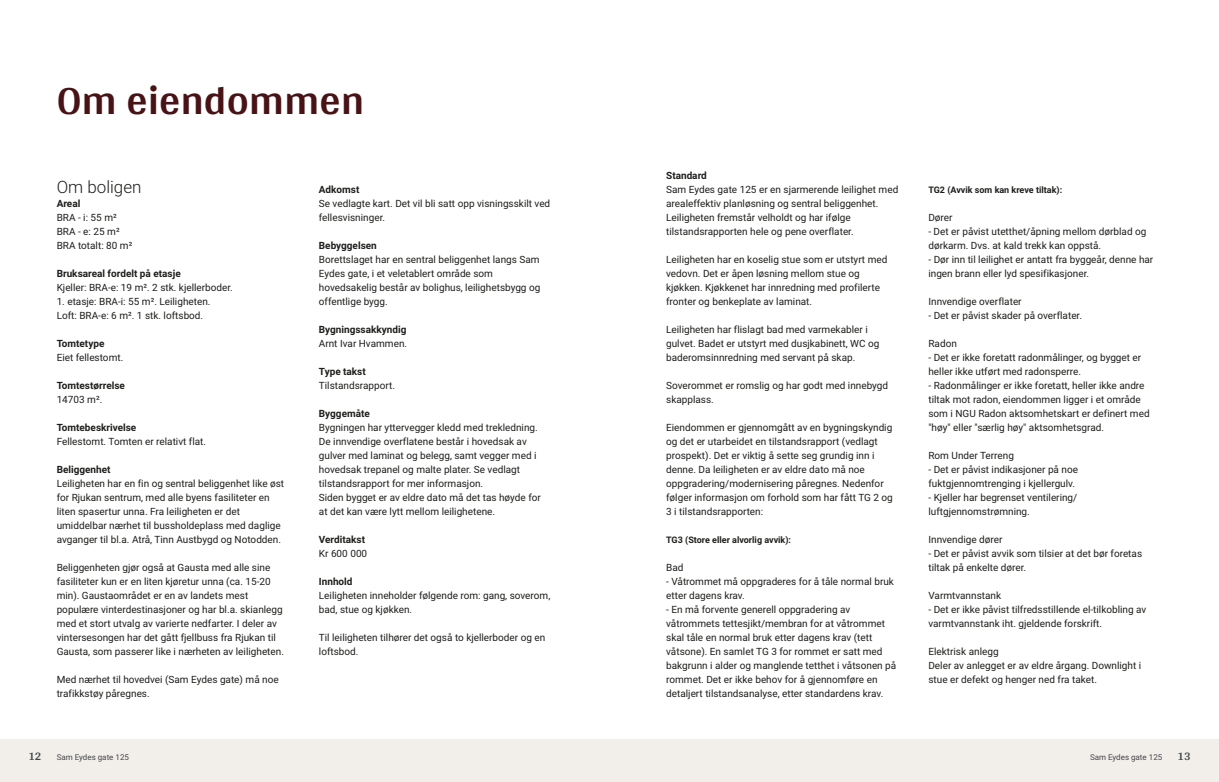
<style>
.page{position:relative;width:1219px;height:782px;background:#fff}
.page>*{position:absolute;margin:0;border:0;box-sizing:border-box;transform-origin:0 0}
.t1{font:700 42px "Arya";color:#481317}
.t2{font:300 17px "Roboto Vitec";color:#1d1d1b}
.t3{font:700 12px "Arya";color:#414749}
.t4{font:10px/14px "Roboto Vitec";color:#1d1d1b}
.t5{font:700 10px "Roboto Vitec";color:#1d1d1b}
.t6{font:700 9px "Roboto Vitec";color:#1d1d1b}
.t7{font:8px "Roboto Vitec";color:#414749}
</style>
<div class="page">
<div style="left:0;top:739px;width:612px;height:42px;background:#f2eeea"></div>
<div style="left:607px;top:739px;width:612px;height:42px;background:#f2eeea"></div>
<h1 class="t1" style="left:57px;top:75px;width:309px">Om eiendommen</h1>
<h2 class="t2" style="left:57px;top:174px;width:86px">Om boligen</h2>
<p class="t5" style="left:57px;top:196px;width:25px">Areal</p>
<p class="t4" style="left:57px;top:209px;width:77px">BRA ‑ i: 55 m²<br>BRA ‑ e: 25 m²<br>BRA totalt: 80 m²</p>
<p class="t5" style="left:57px;top:266px;width:126px">Bruksareal fordelt på etasje</p>
<p class="t4" style="left:57px;top:279px;width:178px">Kjeller: BRA‑e: 19 m². 2 stk. kjellerboder.</p>
<p class="t4" style="left:57px;top:293px;width:155px">1. etasje: BRA‑i: 55 m². Leiligheten.<br>Loft: BRA‑e: 6 m². 1 stk. loftsbod.</p>
<p class="t5" style="left:57px;top:336px;width:49px">Tomtetype</p>
<p class="t4" style="left:57px;top:349px;width:68px">Eiet fellestomt.</p>
<p class="t5" style="left:57px;top:378px;width:70px">Tomtestørrelse</p>
<p class="t4" style="left:57px;top:391px;width:47px">14703 m².</p>
<p class="t5" style="left:57px;top:420px;width:81px">Tomtebeskrivelse</p>
<p class="t4" style="left:57px;top:433px;width:151px">Fellestomt. Tomten er relativt flat.</p>
<p class="t5" style="left:57px;top:462px;width:55px">Beliggenhet</p>
<p class="t4" style="left:57px;top:475px;width:229px">Leiligheten har en fin og sentral beliggenhet like øst for Rjukan sentrum, med alle byens fasiliteter en liten spasertur unna. Fra leiligheten er det umiddelbar nærhet til bussholdeplass med daglige avganger til bl.a. Atrå, Tinn Austbygd og Notodden.</p>
<p class="t4" style="left:57px;top:559px;width:229px">Beliggenheten gjør også at Gausta med alle sine fasiliteter kun er en liten kjøretur unna (ca. 15‑20 min). Gaustaområdet er en av landets mest populære vinterdestinasjoner og har bl.a. skianlegg med et stort utvalg av varierte nedfarter. I deler av vintersesongen har det gått fjellbuss fra Rjukan til Gausta, som passerer like i nærheten av leiligheten.</p>
<p class="t4" style="left:57px;top:671px;width:224px">Med nærhet til hovedvei (Sam Eydes gate) må noe trafikkstøy påregnes.</p>
<p class="t5" style="left:319px;top:182px;width:42px">Adkomst</p>
<p class="t4" style="left:319px;top:195px;width:233px">Se vedlagte kart. Det vil bli satt opp visningsskilt ved fellesvisninger.</p>
<p class="t5" style="left:319px;top:238px;width:59px">Bebyggelsen</p>
<p class="t4" style="left:319px;top:251px;width:223px">Borettslaget har en sentral beliggenhet langs Sam Eydes gate, i et veletablert område som hovedsakelig består av bolighus, leilighetsbygg og offentlige bygg.</p>
<p class="t5" style="left:319px;top:322px;width:89px">Bygningssakkyndig</p>
<p class="t4" style="left:319px;top:335px;width:90px">Arnt Ivar Hvammen.</p>
<p class="t5" style="left:319px;top:364px;width:48px">Type takst</p>
<p class="t4" style="left:319px;top:377px;width:78px">Tilstandsrapport.</p>
<p class="t5" style="left:319px;top:406px;width:52px">Byggemåte</p>
<p class="t4" style="left:319px;top:419px;width:223px">Bygningen har yttervegger kledd med trekledning.<br>De innvendige overflatene består i hovedsak av gulver med laminat og belegg, samt vegger med i hovedsak trepanel og malte plater. Se vedlagt tilstandsrapport for mer informasjon.<br>Siden bygget er av eldre dato må det tas høyde for at det kan være lytt mellom leilighetene.</p>
<p class="t5" style="left:319px;top:532px;width:48px">Verditakst</p>
<p class="t4" style="left:319px;top:545px;width:50px">Kr 600 000</p>
<p class="t5" style="left:319px;top:574px;width:35px">Innhold</p>
<p class="t4" style="left:319px;top:587px;width:233px">Leiligheten inneholder følgende rom: gang, soverom, bad, stue og kjøkken.</p>
<p class="t4" style="left:319px;top:629px;width:228px">Til leiligheten tilhører det også to kjellerboder og en loftsbod.</p>
<p class="t5" style="left:666px;top:168px;width:42px">Standard</p>
<p class="t4" style="left:666px;top:181px;width:234px">Sam Eydes gate 125 er en sjarmerende leilighet med arealeffektiv planløsning og sentral beliggenhet.<br>Leiligheten fremstår velholdt og har ifølge tilstandsrapporten hele og pene overflater.</p>
<p class="t4" style="left:666px;top:251px;width:223px">Leiligheten har en koselig stue som er utstyrt med vedovn. Det er åpen løsning mellom stue og kjøkken. Kjøkkenet har innredning med profilerte fronter og benkeplate av laminat.</p>
<p class="t4" style="left:666px;top:321px;width:215px">Leiligheten har flislagt bad med varmekabler i gulvet. Badet er utstyrt med dusjkabinett, WC og baderomsinnredning med servant på skap.</p>
<p class="t4" style="left:666px;top:377px;width:223px">Soverommet er romslig og har godt med innebygd skapplass.</p>
<p class="t4" style="left:666px;top:419px;width:228px">Eiendommen er gjennomgått av en bygningskyndig og det er utarbeidet en tilstandsrapport (vedlagt prospekt). Det er viktig å sette seg grundig inn i denne. Da leiligheten er av eldre dato må noe oppgradering/modernisering påregnes. Nedenfor følger informasjon om forhold som har fått TG 2 og 3 i tilstandsrapporten:</p>
<p class="t6" style="left:666px;top:533px;width:126px">TG3 (Store eller alvorlig avvik):</p>
<p class="t4" style="left:666px;top:559px;width:232px">Bad<br>‑ Våtrommet må oppgraderes for å tåle normal bruk etter dagens krav.<br>‑ En må forvente generell oppgradering av våtrommets tettesjikt/membran for at våtrommet skal tåle en normal bruk etter dagens krav (tett våtsone). En samlet TG 3 for rommet er satt med bakgrunn i alder og manglende tetthet i våtsonen på rommet. Det er ikke behov for å gjennomføre en detaljert tilstandsanalyse, etter standardens krav.</p>
<p class="t6" style="left:928px;top:183px;width:135px">TG2 (Avvik som kan kreve tiltak):</p>
<p class="t4" style="left:928px;top:209px;width:226px">Dører<br>‑ Det er påvist utetthet/åpning mellom dørblad og dørkarm. Dvs. at kald trekk kan oppstå.<br>‑ Dør inn til leilighet er antatt fra byggeår, denne har ingen brann eller lyd spesifikasjoner.</p>
<p class="t4" style="left:928px;top:293px;width:155px">Innvendige overflater<br>‑ Det er påvist skader på overflater.</p>
<p class="t4" style="left:928px;top:335px;width:223px">Radon<br>‑ Det er ikke foretatt radonmålinger, og bygget er heller ikke utført med radonsperre.<br>‑ Radonmålinger er ikke foretatt, heller ikke andre tiltak mot radon, eiendommen ligger i et område som i NGU Radon aktsomhetskart er definert med "høy" eller "særlig høy" aktsomhetsgrad.</p>
<p class="t4" style="left:928px;top:447px;width:151px">Rom Under Terreng<br>‑ Det er påvist indikasjoner på noe fuktgjennomtrenging i kjellergulv. ‑ Kjeller har begrenset ventilering/ luftgjennomstrømning.</p>
<p class="t4" style="left:928px;top:531px;width:215px">Innvendige dører<br>‑ Det er påvist avvik som tilsier at det bør foretas tiltak på enkelte dører.</p>
<p class="t4" style="left:928px;top:587px;width:219px">Varmtvannstank<br>‑ Det er ikke påvist tilfredsstillende el‑tilkobling av varmtvannstank iht. gjeldende forskrift.</p>
<p class="t4" style="left:928px;top:643px;width:214px">Elektrisk anlegg<br>Deler av anlegget er av eldre årgang. Downlight i stue er defekt og henger ned fra taket.</p>
<p class="t3" style="left:28px;top:749px;width:15px">12</p>
<p class="t7" style="left:57px;top:751px;width:74px">Sam Eydes gate 125</p>
<p class="t7" style="left:1090px;top:751px;width:74px">Sam Eydes gate 125</p>
<p class="t3" style="left:1177px;top:749px;width:15px">13</p>
</div>
